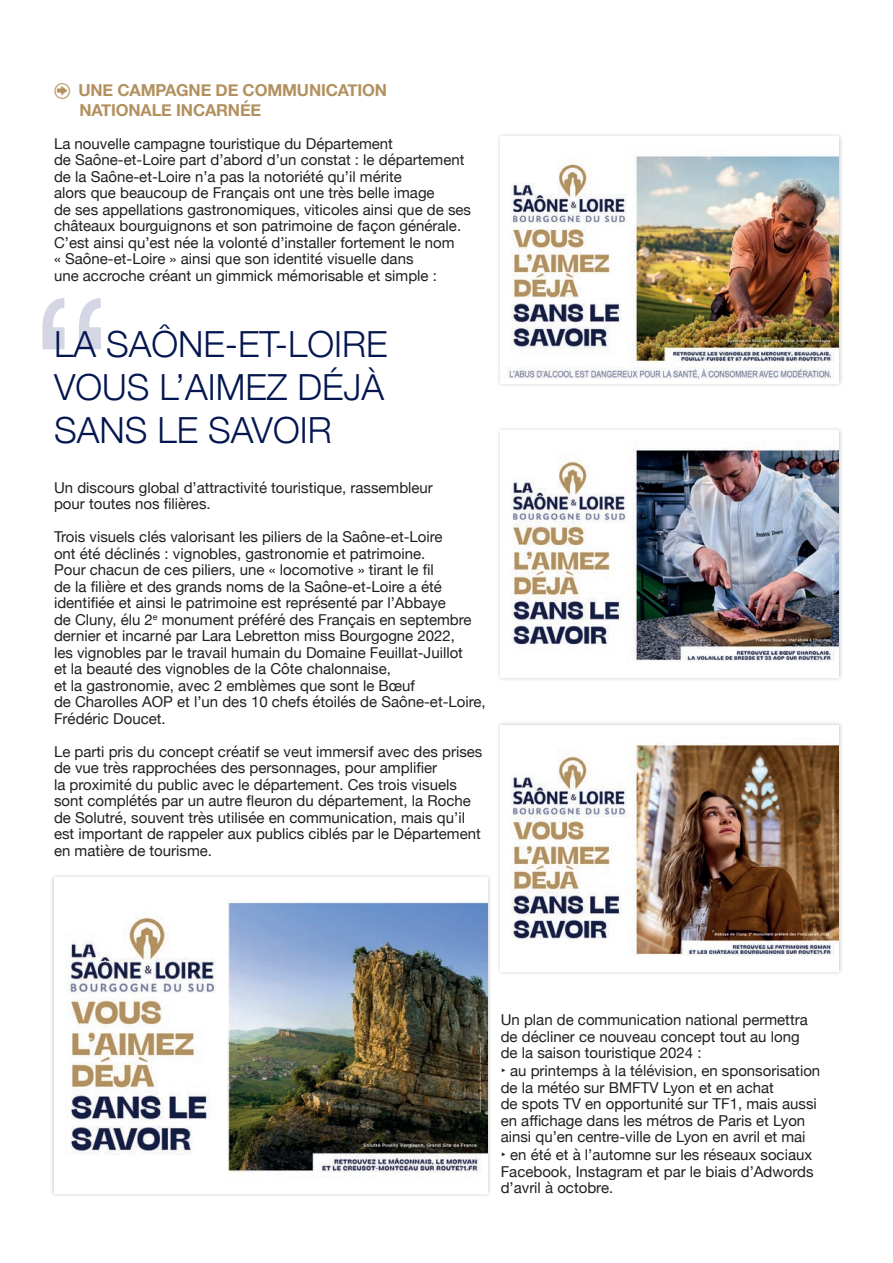
<style>
.page{position:relative;width:893px;height:1263px;background:#fff}
.page>*{position:absolute;margin:0;border:0;box-sizing:border-box;transform-origin:0 0}
.t1{font:300 36px/43.2px "Helvetica Neue";color:#031650;text-align:justify}
.t2{font:700 16.5px/19.8px "Helvetica Neue";letter-spacing:-.01em;color:#b3915f}
.t3{font:15px/16.5px "Helvetica Neue";color:#231f20}
</style>
<div class="page">
<svg style="left:43px;top:298px;width:58px;height:51px"></svg>
<div style="left:496px;top:132px;width:347px;height:256px;background:#231f20;opacity:.25"></div>
<img style="left:509px;top:156px;width:330px;height:223px">
<div style="left:496px;top:426px;width:347px;height:256px;background:#231f20;opacity:.25"></div>
<img style="left:512px;top:449px;width:327px;height:212px">
<div style="left:496px;top:720px;width:347px;height:256px;background:#231f20;opacity:.25"></div>
<img style="left:501px;top:725px;width:338px;height:246px">
<div style="left:49px;top:873px;width:443px;height:325px;background:#231f20;opacity:.25"></div>
<img style="left:54px;top:878px;width:433px;height:315px">
<p class="t2" style="left:78px;top:81px;width:310px">UNE CAMPAGNE DE COMMUNICATION<br>NATIONALE INCARNÉE</p>
<p class="t3" style="left:54px;top:136px;width:419px">La nouvelle campagne touristique du Département<br>de Saône-et-Loire part d’abord d’un constat : le département de la Saône-et-Loire n’a pas la notoriété qu’il mérite<br>alors que beaucoup de Français ont une très belle image<br>de ses appellations gastronomiques, viticoles ainsi que de ses châteaux bourguignons et son patrimoine de façon générale.<br>C’est ainsi qu’est née la volonté d’installer fortement le nom<br>« Saône-et-Loire » ainsi que son identité visuelle dans<br>une accroche créant un gimmick mémorisable et simple :</p>
<h1 class="t1" style="left:54px;top:320px;width:335px">LA SAÔNE-ET-LOIRE VOUS L’AIMEZ DÉJÀ SANS LE SAVOIR</h1>
<p class="t3" style="left:54px;top:480px;width:380px">Un discours global d’attractivité touristique, rassembleur pour toutes nos filières.</p>
<p class="t3" style="left:54px;top:530px;width:433px">Trois visuels clés valorisant les piliers de la Saône-et-Loire<br>ont été déclinés : vignobles, gastronomie et patrimoine.<br>Pour chacun de ces piliers, une « locomotive » tirant le fil<br>de la filière et des grands noms de la Saône-et-Loire a été identifiée et ainsi le patrimoine est représenté par l’Abbaye<br>de Cluny, élu 2<sup>e</sup> monument préféré des Français en septembre dernier et incarné par Lara Lebretton miss Bourgogne 2022,<br>les vignobles par le travail humain du Domaine Feuillat-Juillot<br>et la beauté des vignobles de la Côte chalonnaise,<br>et la gastronomie, avec 2 emblèmes que sont le Bœuf<br>de Charolles AOP et l’un des 10 chefs étoilés de Saône-et-Loire, Frédéric Doucet.</p>
<p class="t3" style="left:54px;top:744px;width:430px">Le parti pris du concept créatif se veut immersif avec des prises de vue très rapprochées des personnages, pour amplifier<br>la proximité du public avec le département. Ces trois visuels sont complétés par un autre fleuron du département, la Roche de Solutré, souvent très utilisée en communication, mais qu’il est important de rappeler aux publics ciblés par le Département en matière de tourisme.</p>
<p class="t3" style="left:501px;top:1012px;width:309px">Un plan de communication national permettra de décliner ce nouveau concept tout au long de la saison touristique 2024 :</p>
<p class="t3" style="left:501px;top:1063px;width:321px">‣ au printemps à la télévision, en sponsorisation de la météo sur BMFTV Lyon et en achat<br>de spots TV en opportunité sur TF1, mais aussi en affichage dans les métros de Paris et Lyon ainsi qu’en centre-ville de Lyon en avril et mai</p>
<p class="t3" style="left:501px;top:1147px;width:314px;text-align:justify">‣ en été et à l’automne sur les réseaux sociaux Facebook, Instagram et par le biais d’Adwords d’avril à octobre.</p>
</div>
